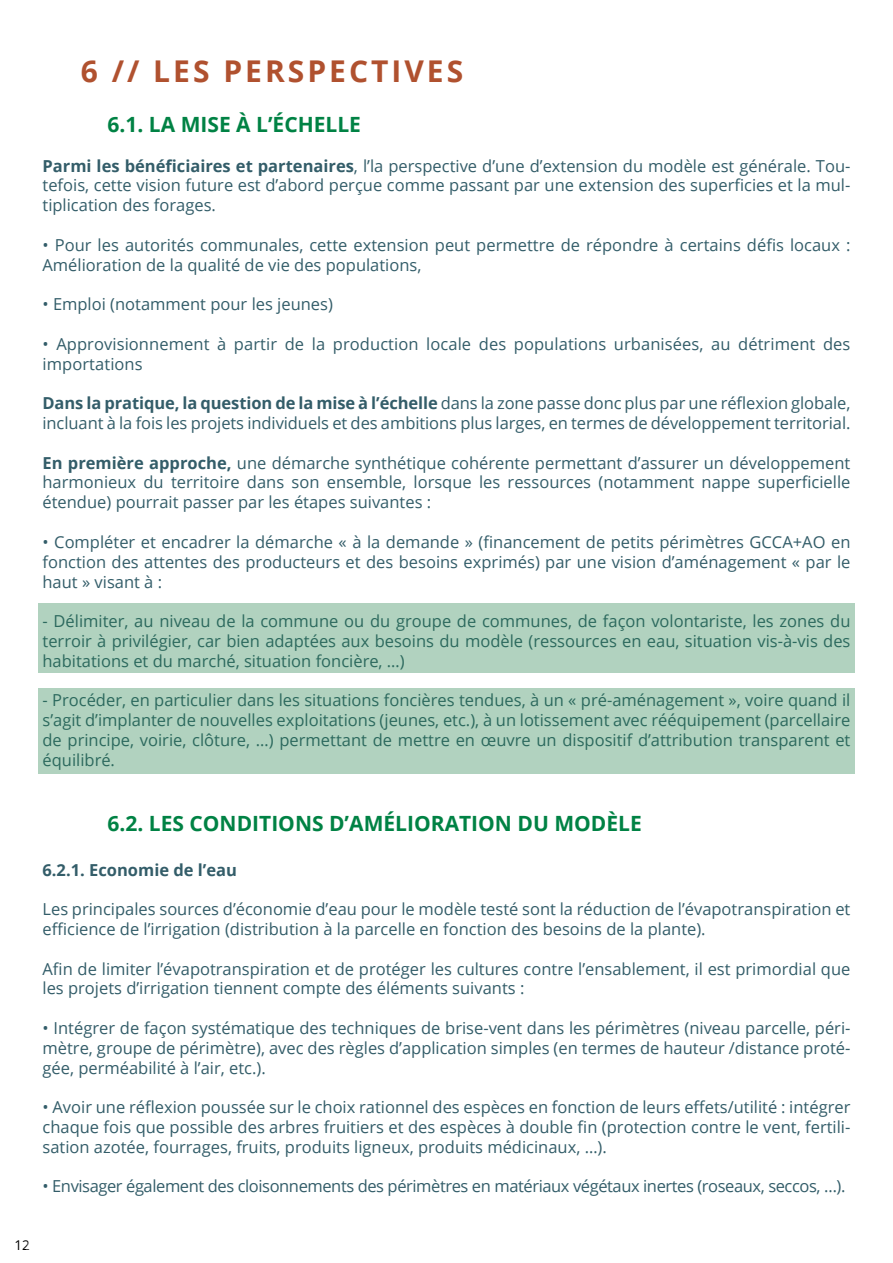
<style>
.page{position:relative;width:893px;height:1263px;background:#fff}
.page>*{position:absolute;margin:0;border:0;box-sizing:border-box;transform-origin:0 0}
.t1{font:700 30px "Open Sans";letter-spacing:.1em;color:#b0512f}
.t2{font:700 21px "Open Sans";color:#008244}
.t3{font:16.5px/19.8px "Open Sans";color:#335d69;text-align:justify}
.t4{font:16.5px "Open Sans";letter-spacing:-.025em;color:#335d69}
.t5{font:700 16.5px "Open Sans";color:#335d69}
.t6{font:13.5px "Open Sans";color:#000}
.s1{font-weight:700}
</style>
<div class="page">
<div style="left:38px;top:689px;width:817px;height:85px;background:#b1d2bf"></div>
<div style="left:38px;top:604px;width:817px;height:69px;background:#b1d2bf"></div>
<h1 class="t1" style="left:81px;top:50px;width:384px">6 // LES PERSPECTIVES</h1>
<p class="t2" style="left:107px;top:110px;width:255px">6.1. LA MISE À L’ÉCHELLE</p>
<p class="t3" style="left:43px;top:155px;width:809px"><span class="s1">Parmi les bénéficiaires et partenaires</span>, l’la perspective d’une d’extension du modèle est générale. Tou&shy;tefois, cette vision future est d’abord perçue comme passant par une extension des superficies et la mul&shy;tiplication des forages.</p>
<p class="t3" style="left:43px;top:235px;width:809px">• Pour les autorités communales, cette extension peut permettre de répondre à certains défis locaux :<br>Amélioration de la qualité de vie des populations,</p>
<p class="t3" style="left:43px;top:294px;width:292px">• Emploi (notamment pour les jeunes)</p>
<p class="t3" style="left:43px;top:334px;width:809px">• Approvisionnement à partir de la production locale des populations urbanisées, au détriment des importations</p>
<p class="t3" style="left:43px;top:393px;width:809px"><span class="s1">Dans la pratique, la question de la mise à l’échelle</span> dans la zone passe donc plus par une réflexion globale, incluant à la fois les projets individuels et des ambitions plus larges, en termes de développement territorial.</p>
<p class="t3" style="left:43px;top:452px;width:809px"><span class="s1">En première approche,</span> une démarche synthétique cohérente permettant d’assurer un développement harmonieux du territoire dans son ensemble, lorsque les ressources (notamment nappe superficielle étendue) pourrait passer par les étapes suivantes :</p>
<p class="t3" style="left:43px;top:532px;width:809px">• Compléter et encadrer la démarche « à la demande » (financement de petits périmètres GCCA+AO en fonction des attentes des producteurs et des besoins exprimés) par une vision d’aménagement « par le haut » visant à :</p>
<p class="t3" style="left:43px;top:611px;width:809px">- Délimiter, au niveau de la commune ou du groupe de communes, de façon volontariste, les zones du terroir à privilégier, car bien adaptées aux besoins du modèle (ressources en eau, situation vis-à-vis des habitations et du marché, situation foncière, …)</p>
<p class="t3" style="left:43px;top:690px;width:809px">- Procéder, en particulier dans les situations foncières tendues, à un « pré-aménagement », voire quand il s’agit d’implanter de nouvelles exploitations (jeunes, etc.), à un lotissement avec rééquipement (parcellaire de principe, voirie, clôture, …) permettant de mettre en œuvre un dispositif d’attribution transparent et équilibré.</p>
<p class="t2" style="left:107px;top:808px;width:536px">6.2. LES CONDITIONS D’AMÉLIORATION DU MODÈLE</p>
<p class="t5" style="left:43px;top:858px;width:196px">6.2.1. Economie de l’eau</p>
<p class="t3" style="left:43px;top:899px;width:809px">Les principales sources d’économie d’eau pour le modèle testé sont la réduction de l’évapotranspiration et efficience de l’irrigation (distribution à la parcelle en fonction des besoins de la plante).</p>
<p class="t3" style="left:43px;top:958px;width:809px">Afin de limiter l’évapotranspiration et de protéger les cultures contre l’ensablement, il est primordial que les projets d’irrigation tiennent compte des éléments suivants :</p>
<p class="t3" style="left:43px;top:1018px;width:809px">• Intégrer de façon systématique des techniques de brise-vent dans les périmètres (niveau parcelle, péri&shy;mètre, groupe de périmètre), avec des règles d’application simples (en termes de hauteur /distance proté&shy;gée, perméabilité à l’air, etc.).</p>
<p class="t3" style="left:43px;top:1097px;width:809px">• Avoir une réflexion poussée sur le choix rationnel des espèces en fonction de leurs effets/utilité : intégrer chaque fois que possible des arbres fruitiers et des espèces à double fin (protection contre le vent, fertili&shy;sation azotée, fourrages, fruits, produits ligneux, produits médicinaux, …).</p>
<p class="t4" style="left:43px;top:1175px;width:804px">• Envisager également des cloisonnements des périmètres en matériaux végétaux inertes (roseaux, seccos, …).</p>
<p class="t6" style="left:15px;top:1236px;width:17px">12</p>
</div>
